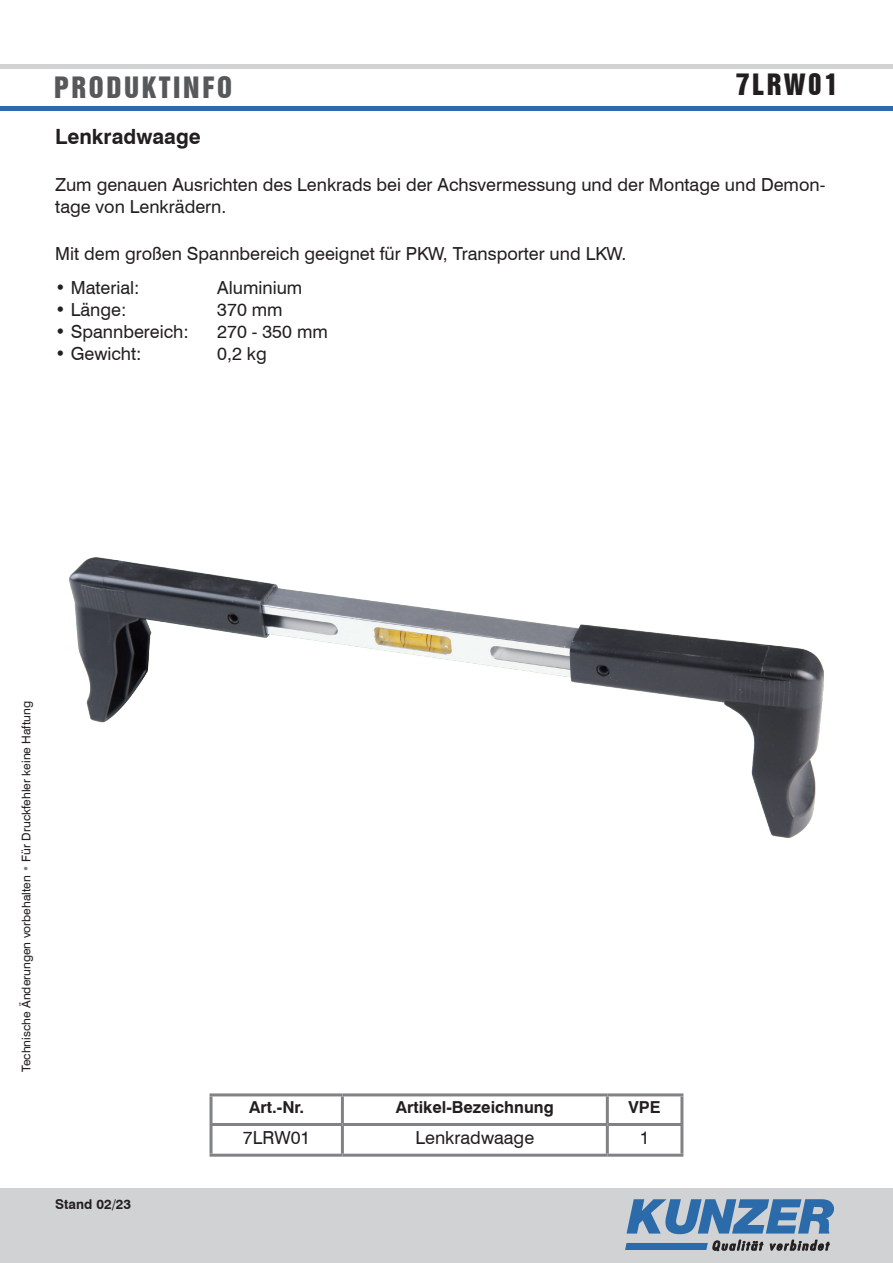
<style>
.page{position:relative;width:893px;height:1263px;background:#fff}
.page>*{position:absolute;margin:0;border:0;box-sizing:border-box;transform-origin:0 0}
.t1{font:27px "Swiss 921 BT Regular A";letter-spacing:.1em;color:#57585a}
.t2{font:27px "Swiss 921 BT Regular A";letter-spacing:.1em;color:#231f20}
.t3{font:700 21px "Swiss 721 BT";color:#231f20}
.t4{font:18px/21.8px "Swiss 721 BT";color:#231f20}
.t5{font:700 16.5px "Swiss 721 BT";color:#231f20}
.t6{font:700 13.5px "Swiss 721 BT";color:#231f20}
.t7{font:12px "Swiss 721 BT";color:#231f20}
.s1{font-stretch:condensed}
.s2{font-stretch:condensed;color:#808285}
</style>
<div class="page">
<div style="left:0;top:1188px;width:893px;height:75px;background:#d1d2d4"></div>
<hr style="left:0;top:65px;width:893px;height:4px;background:#d1d2d4">
<div style="left:0;top:106px;width:893px;height:5px;background:#2b6baa"></div>
<svg style="left:626px;top:1199px;width:208px;height:35px"></svg>
<svg style="left:625px;top:1240px;width:205px;height:11px"></svg>
<hr style="left:210px;top:1093px;width:132px;height:3px;background:#808285">
<hr style="left:210px;top:1096px;width:3px;height:27px;background:#808285">
<hr style="left:342px;top:1093px;width:265px;height:3px;background:#808285">
<hr style="left:341px;top:1096px;width:3px;height:27px;background:#808285">
<hr style="left:607px;top:1093px;width:76px;height:3px;background:#808285">
<hr style="left:606px;top:1096px;width:3px;height:27px;background:#808285">
<hr style="left:680px;top:1096px;width:3px;height:27px;background:#808285">
<hr style="left:210px;top:1123px;width:132px;height:3px;background:#808285">
<hr style="left:210px;top:1126px;width:3px;height:28px;background:#808285">
<hr style="left:342px;top:1123px;width:265px;height:3px;background:#808285">
<hr style="left:341px;top:1126px;width:3px;height:28px;background:#808285">
<hr style="left:607px;top:1123px;width:76px;height:3px;background:#808285">
<hr style="left:606px;top:1126px;width:3px;height:28px;background:#808285">
<hr style="left:680px;top:1126px;width:3px;height:28px;background:#808285">
<hr style="left:210px;top:1154px;width:132px;height:3px;background:#808285">
<hr style="left:342px;top:1154px;width:265px;height:3px;background:#808285">
<hr style="left:607px;top:1154px;width:76px;height:3px;background:#808285">
<img style="left:70px;top:558px;width:753px;height:279px">
<h1 class="t1" style="left:54px;top:69px;width:180px">PRODUKTINFO</h1>
<h1 class="t2" style="left:736px;top:67px;width:103px">7LRW01</h1>
<p class="t3" style="left:55px;top:121px;width:147px">Lenkradwaage</p>
<p class="t4" style="left:55px;top:173px;width:771px">Zum genauen Ausrichten des Lenkrads bei der Achsvermessung und der Montage und Demon&shy;tage von Lenkrädern.</p>
<p class="t4" style="left:55px;top:242px;width:572px">Mit dem großen Spannbereich geeignet für PKW, Transporter und LKW.</p>
<p class="t4" style="left:55px;top:276px;width:86px"><span class="s1">•</span> Material:</p>
<p class="t4" style="left:217px;top:276px;width:87px">Aluminium</p>
<p class="t4" style="left:55px;top:298px;width:73px"><span class="s1">•</span> Länge:</p>
<p class="t4" style="left:217px;top:298px;width:67px">370 mm</p>
<p class="t4" style="left:55px;top:320px;width:135px"><span class="s1">•</span> Spannbereich:</p>
<p class="t4" style="left:217px;top:320px;width:112px">270 - 350 mm</p>
<p class="t4" style="left:55px;top:342px;width:88px"><span class="s1">•</span> Gewicht:</p>
<p class="t4" style="left:217px;top:342px;width:51px">0,2 kg</p>
<p class="t7" style="left:18px;top:1071px;width:372px;rotate:-90deg">Technische Änderungen vorbehalten <span class="s2">•</span> Für Druckfehler keine Haftung</p>
<p class="t6" style="left:55px;top:1195px;width:77px">Stand 02/23</p>
<p class="t5" style="left:249px;top:1096px;width:56px">Art.-Nr.</p>
<p class="t5" style="left:396px;top:1096px;width:159px">Artikel-Bezeichnung</p>
<p class="t5" style="left:629px;top:1096px;width:34px">VPE</p>
<p class="t4" style="left:243px;top:1126px;width:69px">7LRW01</p>
<p class="t4" style="left:415px;top:1126px;width:120px">Lenkradwaage</p>
<p class="t4" style="left:640px;top:1126px;width:11px">1</p>
</div>
